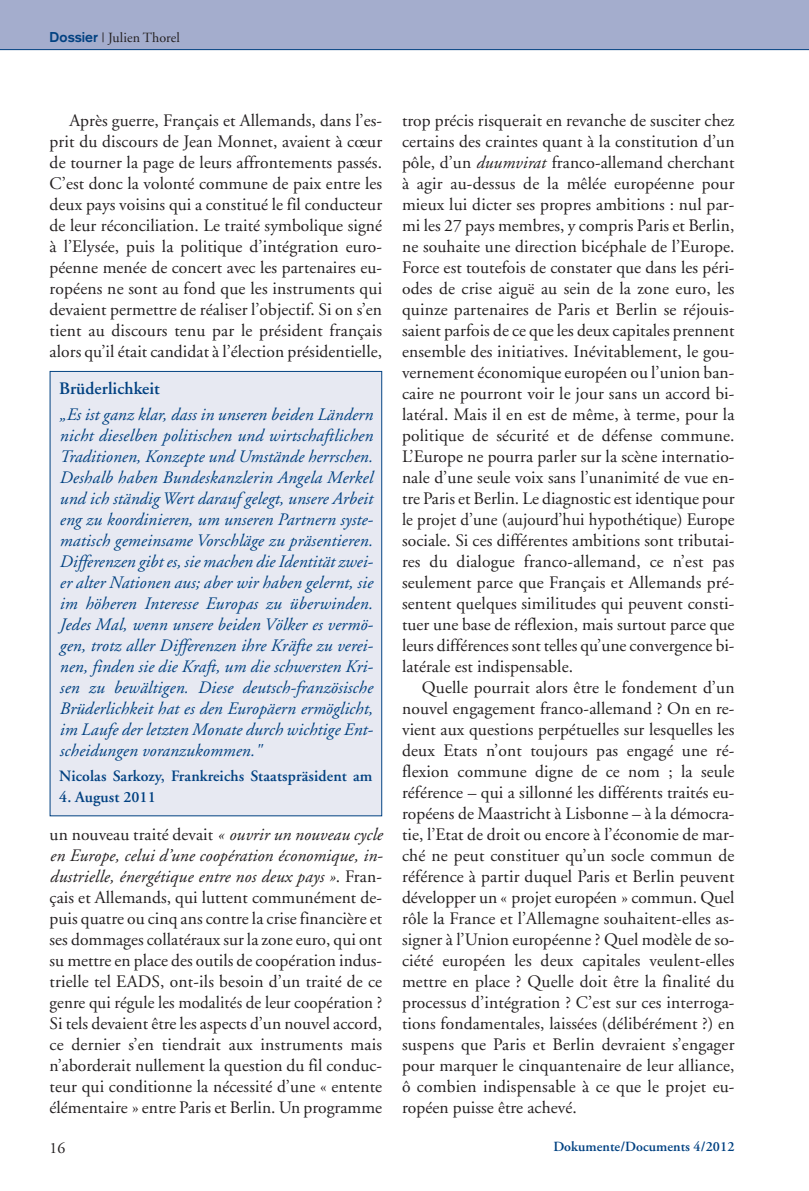
<style>
.page{position:relative;width:809px;height:1191px;background:#fff}
.page>*{position:absolute;margin:0;border:0;box-sizing:border-box;transform-origin:0 0}
.t1{font:17.5px/21px "Adobe Garamond";letter-spacing:.005em;color:#231f20;text-align:justify}
.t2{font:italic 17.5px/21px "Adobe Garamond";letter-spacing:.005em;color:#014181;text-align:justify}
.t3{font:600 17.5px "Adobe Garamond";letter-spacing:.005em;color:#014181}
.t4{font:600 15.75px "Adobe Garamond";letter-spacing:.01em;color:#014181}
.t5{font:15.75px "Adobe Garamond";color:#231f20}
.t6{font:600 14px "Adobe Garamond";letter-spacing:.005em;color:#014181}
.t7{font:14px "Adobe Garamond";letter-spacing:.005em;color:#231f20}
.s1{font-family:"Akzidenz Grotesk";font-weight:700;color:#014181}
.s2{font-style:italic}
</style>
<div class="page">
<div style="left:0;top:0;width:809px;height:50px;background:#a4adcd"></div>
<hr style="left:0;top:49px;width:809px;height:1px;background:#014181">
<div style="left:50px;top:372px;width:331px;height:443px;background:#e7e9f2"></div>
<div style="left:50px;top:371px;width:332px;height:445px;border:1px solid #014181"></div>
<p class="t7" style="left:50px;top:32px;width:132px"><span class="s1">Dossier</span> | Julien Thorel</p>
<p class="t1" style="left:50px;top:111px;width:334px;text-indent:20px">Après guerre, Français et Allemands, dans l’es&shy;prit du discours de Jean Monnet, avaient à cœur de tourner la page de leurs affrontements passés.<br>C’est donc la volonté commune de paix entre les deux pays voisins qui a constitué le fil conducteur de leur réconciliation. Le traité symbolique signé à l’Elysée, puis la politique d’intégration euro&shy;péenne menée de concert avec les partenaires eu&shy;ropéens ne sont au fond que les instruments qui devaient permettre de réaliser l’objectif. Si on s’en tient au discours tenu par le président français alors qu’il était candidat à l’élection présidentielle,</p>
<p class="t3" style="left:59px;top:381px;width:102px">Brüderlichkeit</p>
<p class="t2" style="left:59px;top:406px;width:315px">„Es ist ganz klar, dass in unseren beiden Ländern nicht dieselben politischen und wirtschaftlichen Traditionen, Konzepte und Umstände herrschen.<br>Deshalb haben Bundeskanzlerin Angela Merkel und ich ständig Wert darauf gelegt, unsere Arbeit eng zu koordinieren, um unseren Partnern syste&shy;matisch gemeinsame Vorschläge zu präsentieren.<br>Differenzen gibt es, sie machen die Identität zwei&shy;er alter Nationen aus; aber wir haben gelernt, sie im höheren Interesse Europas zu überwinden.<br>Jedes Mal, wenn unsere beiden Völker es vermö&shy;gen, trotz aller Differenzen ihre Kräfte zu verei&shy;nen, finden sie die Kraft, um die schwersten Kri&shy;sen zu bewältigen. Diese deutsch-französische Brüderlichkeit hat es den Europäern ermöglicht, im Laufe der letzten Monate durch wichtige Ent&shy;scheidungen voranzukommen."</p>
<p class="t4" style="left:59px;top:769px;width:315px">Nicolas Sarkozy, Frankreichs Staatspräsident am</p>
<p class="t4" style="left:59px;top:790px;width:98px">4. August 2011</p>
<p class="t1" style="left:50px;top:825px;width:335px">un nouveau traité devait <span class="s2">« ouvrir un nouveau cycle en Europe, celui d’une coopération économique, in&shy;dustrielle, énergétique entre nos deux pays »</span>. Fran&shy;çais et Allemands, qui luttent communément de&shy;puis quatre ou cinq ans contre la crise financière et ses dommages collatéraux sur la zone euro, qui ont su mettre en place des outils de coopération indus&shy;trielle tel EADS, ont-ils besoin d’un traité de ce genre qui régule les modalités de leur coopération ?<br>Si tels devaient être les aspects d’un nouvel accord, ce dernier s’en tiendrait aux instruments mais n’aborderait nullement la question du fil conduc&shy;teur qui conditionne la nécessité d’une « entente élémentaire » entre Paris et Berlin. Un programme</p>
<p class="t1" style="left:402px;top:111px;width:334px">trop précis risquerait en revanche de susciter chez certains des craintes quant à la constitution d’un pôle, d’un <span class="s2">duumvirat</span> franco-allemand cherchant à agir au-dessus de la mêlée européenne pour mieux lui dicter ses propres ambitions : nul par&shy;mi les 27 pays membres, y compris Paris et Berlin, ne souhaite une direction bicéphale de l’Europe.<br>Force est toutefois de constater que dans les péri&shy;odes de crise aiguë au sein de la zone euro, les quinze partenaires de Paris et Berlin se réjouis&shy;saient parfois de ce que les deux capitales prennent ensemble des initiatives. Inévitablement, le gou&shy;vernement économique européen ou l’union ban&shy;caire ne pourront voir le jour sans un accord bi&shy;latéral. Mais il en est de même, à terme, pour la politique de sécurité et de défense commune.<br>L’Europe ne pourra parler sur la scène internatio&shy;nale d’une seule voix sans l’unanimité de vue en&shy;tre Paris et Berlin. Le diagnostic est identique pour le projet d’une (aujourd’hui hypothétique) Europe sociale. Si ces différentes ambitions sont tributai&shy;res du dialogue franco-allemand, ce n’est pas seulement parce que Français et Allemands pré&shy;sentent quelques similitudes qui peuvent consti&shy;tuer une base de réflexion, mais surtout parce que leurs différences sont telles qu’une convergence bi&shy;latérale est indispensable.</p>
<p class="t1" style="left:402px;top:678px;width:334px;text-indent:20px">Quelle pourrait alors être le fondement d’un nouvel engagement franco-allemand ? On en re&shy;vient aux questions perpétuelles sur lesquelles les deux Etats n’ont toujours pas engagé une ré&shy;flexion commune digne de ce nom ; la seule référence – qui a sillonné les différents traités eu&shy;ropéens de Maastricht à Lisbonne – à la démocra&shy;tie, l’Etat de droit ou encore à l’économie de mar&shy;ché ne peut constituer qu’un socle commun de référence à partir duquel Paris et Berlin peuvent développer un « projet européen » commun. Quel rôle la France et l’Allemagne souhaitent-elles as&shy;signer à l’Union européenne ? Quel modèle de so&shy;ciété européen les deux capitales veulent-elles mettre en place ? Quelle doit être la finalité du processus d’intégration ? C’est sur ces interroga&shy;tions fondamentales, laissées (délibérément ?) en suspens que Paris et Berlin devraient s’engager pour marquer le cinquantenaire de leur alliance, ô combien indispensable à ce que le projet eu&shy;ropéen puisse être achevé.</p>
<p class="t5" style="left:50px;top:1141px;width:17px">16</p>
<p class="t6" style="left:553px;top:1141px;width:183px">Dokumente/Documents 4/2012</p>
</div>
